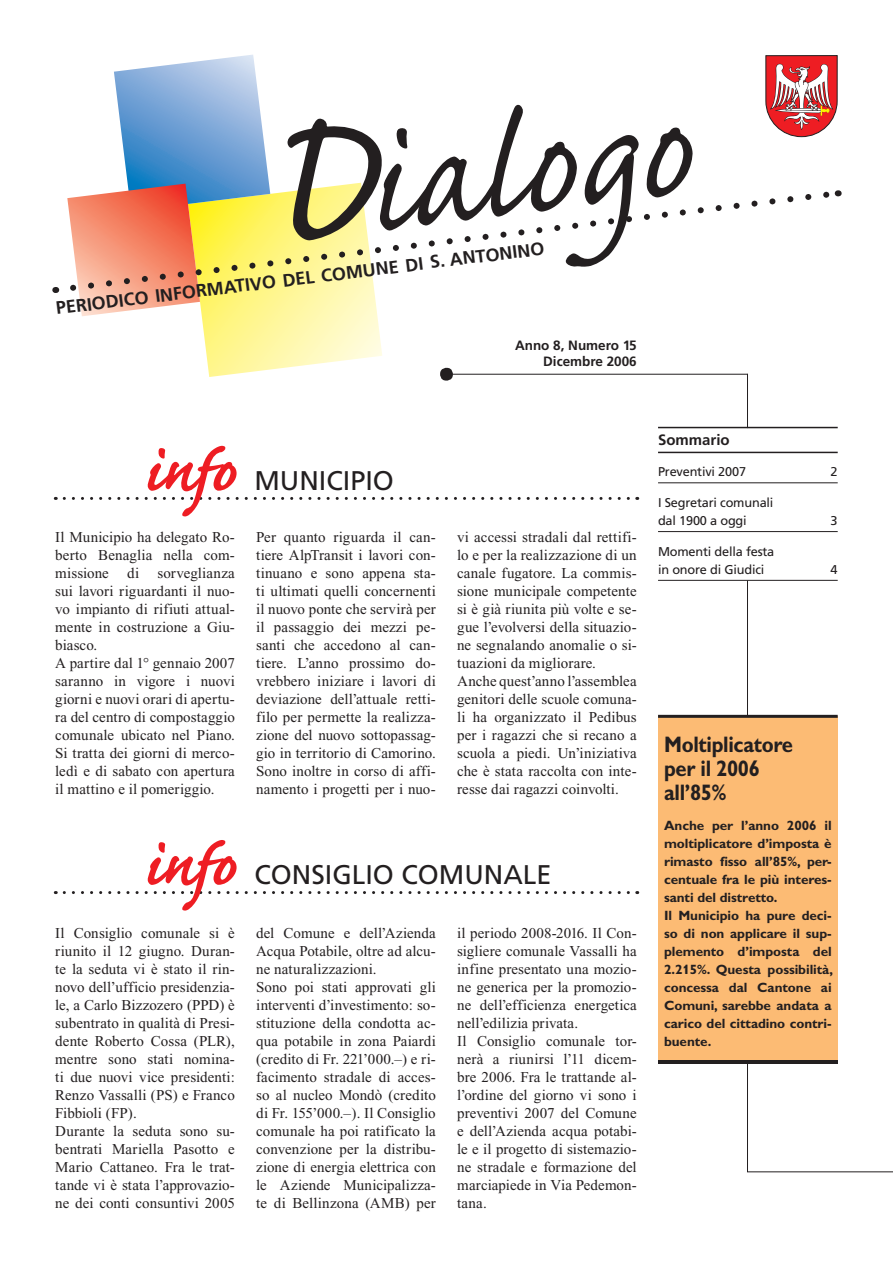
<style>
.page{position:relative;width:893px;height:1263px;background:#fff}
.page>*{position:absolute;margin:0;border:0;box-sizing:border-box;transform-origin:0 0}
.t1{font:700 75px "Caflisch Script";color:#ee1d23}
.t2{font:27px "Frutiger";color:#231f20}
.t3{font:700 22.5px/24px "Gill Alt One";letter-spacing:-.015em;color:#231f20;scale:.9 1}
.t4{font:700 18px "Frutiger";color:#231f20}
.t5{font:15px/18px "Times New Roman";letter-spacing:.005em;color:#231f20}
.t6{font:700 15px "Frutiger";color:#231f20}
.t7{font:700 13.5px/18px "Gill Alt One";letter-spacing:-.005em;color:#231f20}
.t8{font:700 13.5px/16.5px "Frutiger";color:#231f20;text-align:right}
.t9{font:12.75px/18px "Frutiger";letter-spacing:-.015em;color:#231f20}
</style>
<div class="page">
<svg style="left:644px;top:191px;width:191px;height:29px"></svg>
<svg style="left:67px;top:55px;width:572px;height:322px"></svg>
<svg style="left:646px;top:127px;width:47px;height:71px"></svg>
<hr style="left:747px;top:374px;width:1px;height:54px;background:#231f20">
<div style="left:440px;top:368px;width:13px;height:13px;background:#231f20;border-radius:6px"></div>
<hr style="left:447px;top:374px;width:301px;height:1px;background:#231f20">
<div style="left:494px;top:340px;width:143px;height:29px;background:#fff"></div>
<hr style="left:658px;top:427px;width:180px;height:1px;background:#231f20">
<hr style="left:658px;top:452px;width:180px;height:1px;background:#231f20">
<hr style="left:658px;top:482px;width:180px;height:1px;background:#231f20">
<hr style="left:658px;top:531px;width:180px;height:1px;background:#231f20">
<hr style="left:658px;top:580px;width:180px;height:1px;background:#231f20">
<svg style="left:747px;top:580px;width:146px;height:592px"></svg>
<div style="left:658px;top:716px;width:180px;height:348px;background:#fcbb74"></div>
<hr style="left:658px;top:715px;width:180px;height:3px;background:#231f20">
<svg style="left:64px;top:497px;width:574px;height:3px"></svg>
<svg style="left:64px;top:891px;width:574px;height:3px"></svg>
<svg style="left:765px;top:55px;width:73px;height:82px"></svg>
<hr style="left:658px;top:1061px;width:180px;height:3px;background:#231f20">
<p class="t4" style="left:55px;top:298px;width:493px;rotate:-7deg">PERIODICO INFORMATIVO DEL COMUNE DI S. ANTONINO</p>
<p class="t8" style="left:515px;top:337px;width:123px">Anno 8, Numero 15<br>Dicembre 2006</p>
<h1 class="t1" style="left:144px;top:434px;width:94px">info</h1>
<h2 class="t2" style="left:254px;top:465px;width:141px">Municipio</h2>
<p class="t5" style="left:55px;top:528px;width:181px">Il Municipio ha delegato Ro&shy;berto Benaglia nella com&shy;missione di sorveglianza sui lavori riguardanti il nuo&shy;vo impianto di rifiuti attual&shy;mente in costruzione a Giu&shy;biasco.<br>A partire dal 1° gennaio 2007 saranno in vigore i nuovi giorni e nuovi orari di apertu&shy;ra del centro di compostaggio comunale ubicato nel Piano.<br>Si tratta dei giorni di merco&shy;ledì e di sabato con apertura il mattino e il pomeriggio.</p>
<p class="t5" style="left:256px;top:528px;width:181px;text-align:justify">Per quanto riguarda il can&shy;tiere AlpTransit i lavori con&shy;tinuano e sono appena sta&shy;ti ultimati quelli concernenti il nuovo ponte che servirà per il passaggio dei mezzi pe&shy;santi che accedono al can&shy;tiere. L’anno prossimo do&shy;vrebbero iniziare i lavori di deviazione dell’attuale retti&shy;filo per permette la realizza&shy;zione del nuovo sottopassag&shy;gio in territorio di Camorino.<br>Sono inoltre in corso di affi&shy;namento i progetti per i nuo-</p>
<p class="t5" style="left:457px;top:528px;width:181px">vi accessi stradali dal rettifi&shy;lo e per la realizzazione di un canale fugatore. La commis&shy;sione municipale competente si è già riunita più volte e se&shy;gue l’evolversi della situazio&shy;ne segnalando anomalie o si&shy;tuazioni da migliorare.<br>Anche quest’anno l’assemblea genitori delle scuole comuna&shy;li ha organizzato il Pedibus per i ragazzi che si recano a scuola a piedi. Un’iniziativa che è stata raccolta con inte&shy;resse dai ragazzi coinvolti.</p>
<h1 class="t1" style="left:144px;top:828px;width:94px">info</h1>
<h2 class="t2" style="left:254px;top:859px;width:19px">CON</h2>
<h2 class="t2" style="left:311px;top:859px;width:242px">SIGLIO COMUNALE</h2>
<p class="t5" style="left:55px;top:924px;width:181px">Il Consiglio comunale si è riunito il 12 giugno. Duran&shy;te la seduta vi è stato il rin&shy;novo dell’ufficio presidenzia&shy;le, a Carlo Bizzozero (PPD) è subentrato in qualità di Presi&shy;dente Roberto Cossa (PLR), mentre sono stati nomina&shy;ti due nuovi vice presidenti:<br>Renzo Vassalli (PS) e Franco<br>Fibbioli (FP).<br>Durante la seduta sono su&shy;bentrati Mariella Pasotto e<br>Mario Cattaneo. Fra le trat&shy;tande vi è stata l’approvazio&shy;ne dei conti consuntivi 2005</p>
<p class="t5" style="left:256px;top:924px;width:181px">del Comune e dell’Azienda<br>Acqua Potabile, oltre ad alcu&shy;ne naturalizzazioni.<br>Sono poi stati approvati gli interventi d’investimento: so&shy;stituzione della condotta ac&shy;qua potabile in zona Paiardi (credito di Fr. 221’000.–) e ri&shy;facimento stradale di acces&shy;so al nucleo Mondò (credito di Fr. 155’000.–). Il Consiglio comunale ha poi ratificato la convenzione per la distribu&shy;zione di energia elettrica con le Aziende Municipalizza&shy;te di Bellinzona (AMB) per</p>
<p class="t5" style="left:457px;top:924px;width:181px">il periodo 2008-2016. Il Con&shy;sigliere comunale Vassalli ha infine presentato una mozio&shy;ne generica per la promozio&shy;ne dell’efficienza energetica nell’edilizia privata.<br>Il Consiglio comunale tor&shy;nerà a riunirsi l’11 dicem&shy;bre 2006. Fra le trattande al&shy;l’ordine del giorno vi sono i preventivi 2007 del Comune e dell’Azienda acqua potabi&shy;le e il progetto di sistemazio&shy;ne stradale e formazione del marciapiede in Via Pedemon&shy;tana.</p>
<p class="t6" style="left:658px;top:431px;width:73px">Sommario</p>
<p class="t9" style="left:658px;top:463px;width:90px">Preventivi 2007</p>
<p class="t9" style="left:831px;top:463px;width:9px">2</p>
<p class="t9" style="left:658px;top:493px;width:117px">I Segretari comunali dal 1900 a oggi</p>
<p class="t9" style="left:831px;top:511px;width:9px">3</p>
<p class="t9" style="left:658px;top:542px;width:118px">Momenti della festa in onore di Giudici</p>
<p class="t9" style="left:831px;top:560px;width:9px">4</p>
<h3 class="t3" style="left:664px;top:732px;width:145px">Moltiplicatore per il 2006 all’85%</h3>
<p class="t7" style="left:664px;top:816px;width:171px">Anche per l’anno 2006 il moltiplicatore d’imposta è rimasto fisso all’85%, per&shy;centuale fra le più interes&shy;santi del distretto.<br>Il Municipio ha pure deci&shy;so di non applicare il sup&shy;plemento d’imposta del<br>2.215%. Questa possibilità, concessa dal Cantone ai<br>Comuni, sarebbe andata a carico del cittadino contri&shy;buente.</p>
</div>
